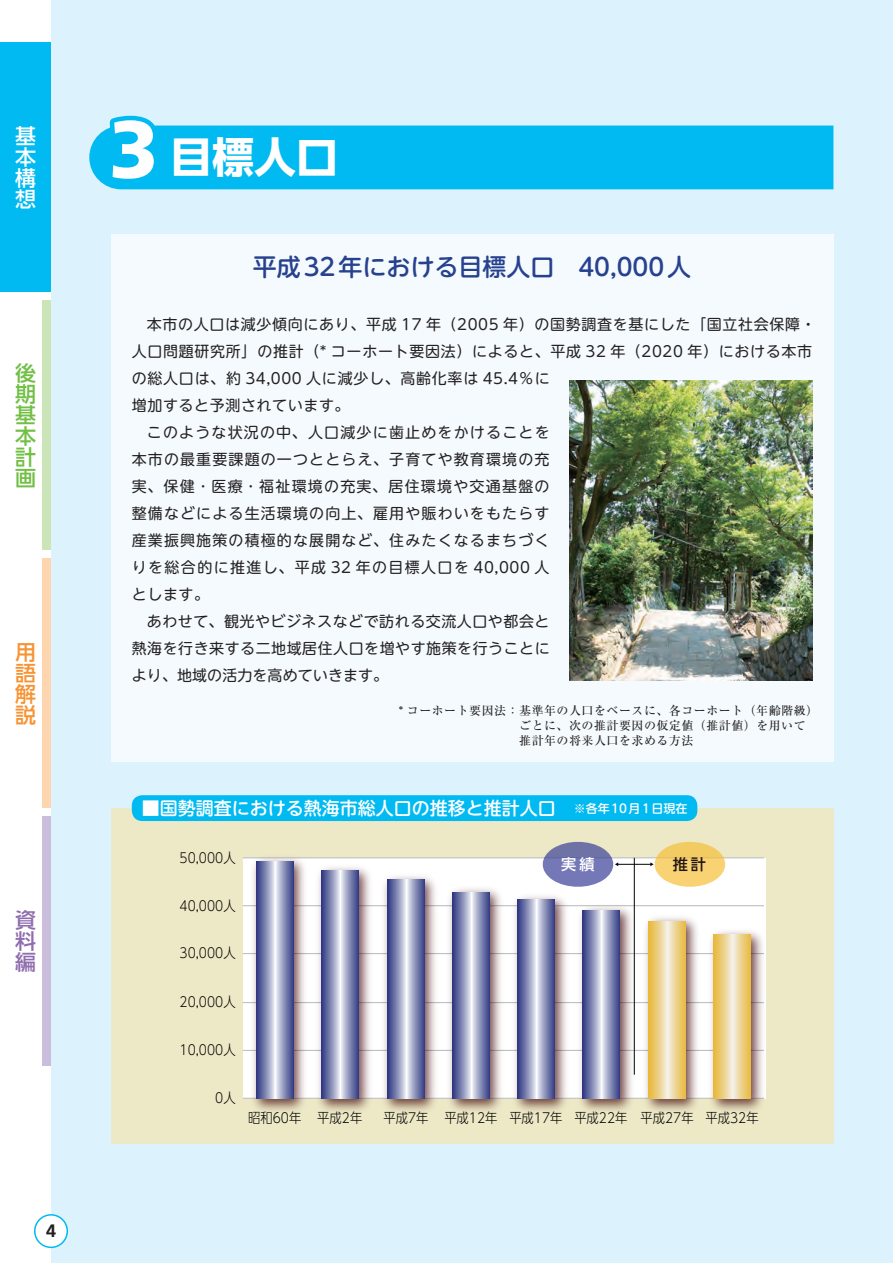
<style>
.page{position:relative;width:893px;height:1263px;background:#fff}
.page>*{position:absolute;margin:0;border:0;box-sizing:border-box;transform-origin:0 0}
.t1{font:700 42px "UD Shin Go NT Pro";color:#fff}
.t2{font:500 24px "UD Shin M Go Pro";color:#253f8e}
.t3{font:500 21px/21px "UD Shin Go NT Pro";color:#71bf44;text-align:justify}
.t4{font:500 21px/21px "UD Shin Go NT Pro";color:#fff;text-align:justify}
.t5{font:500 21px/21px "UD Shin Go NT Pro";color:#f79332;text-align:justify}
.t6{font:500 21px/21px "UD Shin Go NT Pro";color:#8f6daf;text-align:justify}
.t7{font:500 18px "UD Shin M Go Pro";color:#fff}
.t8{font:700 18px "Frutiger LT Std";color:#231f20}
.t9{font:500 15.15px "UD Shin Go Pr 6 N";color:#fff}
.t10{font:500 15.15px "UD Shin Go Pr 6 N";color:#211613}
.t11{font:15px "UD Shin M Go Pro";letter-spacing:.045em;color:#231f20}
.t12{font:15px "UD Shin M Go Pro";letter-spacing:.075em;color:#231f20}
.t13{font:15px "UD Shin M Go Pro";letter-spacing:.08em;color:#231f20}
.t14{font:15px "UD Shin M Go Pro";letter-spacing:.09em;color:#231f20}
.t15{font:15px "UD Shin M Go Pro";letter-spacing:.005em;color:#231f20}
.t16{font:300 13.65px "UD Shin Go Pr 6 N";color:#030303;scale:.9 1}
.t17{font:500 12px/15px "Ryumin Pr 6 N";letter-spacing:.04em;color:#231f20}
.s1{font-family:"Frutiger LT Std";font-weight:900;font-size:81px}
.s2{font-size:12px}
</style>
<div class="page">
<div style="left:43px;top:300px;width:8px;height:250px;background:#cbe4b8"></div>
<div style="left:43px;top:558px;width:8px;height:250px;background:#fdd5af"></div>
<div style="left:43px;top:816px;width:8px;height:250px;background:#cbbedd"></div>
<div style="left:0;top:43px;width:51px;height:249px;background:#00baf1"></div>
<div style="left:51px;top:0;width:842px;height:1263px;background:#dcf2fc"></div>
<div style="left:35px;top:1215px;width:32px;height:32px;background:#fff;border-radius:50%"></div>
<div style="left:34px;top:1214px;width:34px;height:34px;border:2px solid #00baf1;border-radius:50%"></div>
<div style="left:89px;top:126px;width:744px;height:63px;background:#00baf1"></div>
<svg style="left:103px;top:115px;width:60px;height:73px;background:#10bef1"></svg>
<div style="left:111px;top:234px;width:722px;height:527px;background:#f4fafe"></div>
<div style="left:111px;top:808px;width:722px;height:336px;background:#ede9c7"></div>
<hr style="left:243px;top:1098px;width:521px;height:1px;background:#bfc1c3">
<hr style="left:243px;top:1050px;width:521px;height:1px;background:#bfc1c3">
<hr style="left:243px;top:1002px;width:521px;height:1px;background:#bfc1c3">
<hr style="left:243px;top:953px;width:521px;height:1px;background:#bfc1c3">
<hr style="left:243px;top:905px;width:521px;height:1px;background:#bfc1c3">
<hr style="left:243px;top:857px;width:521px;height:1px;background:#bfc1c3">
<img style="left:247px;top:857px;width:519px;height:254px">
<svg style="left:257px;top:861px;width:36px;height:237px;background:#8e94bb"></svg>
<svg style="left:322px;top:870px;width:36px;height:228px;background:#8e95bb"></svg>
<svg style="left:388px;top:879px;width:36px;height:219px;background:#8e94bb"></svg>
<svg style="left:453px;top:892px;width:36px;height:206px;background:#8e94bb"></svg>
<svg style="left:518px;top:900px;width:36px;height:198px;background:#8e94bb"></svg>
<svg style="left:583px;top:910px;width:36px;height:188px;background:#8e94bb"></svg>
<svg style="left:649px;top:922px;width:36px;height:176px"></svg>
<svg style="left:714px;top:934px;width:36px;height:164px"></svg>
<hr style="left:634px;top:858px;width:1px;height:217px;background:#030303">
<hr style="left:618px;top:864px;width:33px;height:1px;background:#030303">
<svg style="left:543px;top:842px;width:75px;height:45px;background:#9496be"></svg>
<svg style="left:650px;top:842px;width:75px;height:45px;background:#f5d88c"></svg>
<div style="left:132px;top:795px;width:565px;height:26px;background:#00baf1;border-radius:10px"></div>
<img style="left:570px;top:380px;width:242px;height:300px">
<h3 class="t4" style="left:15px;top:125px;width:22px">基本構想</h3>
<h3 class="t3" style="left:15px;top:362px;width:22px">後期基本計画</h3>
<h3 class="t5" style="left:15px;top:640px;width:22px">用語解説</h3>
<h3 class="t6" style="left:15px;top:909px;width:22px">資料編</h3>
<p class="t8" style="left:46px;top:1220px;width:12px">4</p>
<h1 class="t1" style="left:109px;top:123px;width:230px"><span class="s1">3</span> 目標人口</h1>
<h2 class="t2" style="left:253px;top:248px;width:440px">平成32年における目標人口　40,000人</h2>
<p class="t11" style="left:147px;top:312px;width:670px">本市の人口は減少傾向にあり、平成 17 年（2005 年）の国勢調査を基にした「国立社会保障・</p>
<p class="t11" style="left:132px;top:339px;width:682px">人口問題研究所」の推計（* コーホート要因法）によると、平成 32 年（2020 年）における本市</p>
<p class="t11" style="left:132px;top:366px;width:419px">の総人口は、約 34,000 人に減少し、高齢化率は 45.4％に</p>
<p class="t11" style="left:132px;top:393px;width:219px">増加すると予測されています。</p>
<p class="t13" style="left:147px;top:420px;width:404px">このような状況の中、人口減少に歯止めをかけることを</p>
<p class="t12" style="left:132px;top:447px;width:419px">本市の最重要課題の一つととらえ、子育てや教育環境の充</p>
<p class="t13" style="left:132px;top:474px;width:419px">実、保健･医療･福祉環境の充実、居住環境や交通基盤の</p>
<p class="t12" style="left:132px;top:501px;width:419px">整備などによる生活環境の向上、雇用や賑わいをもたらす</p>
<p class="t12" style="left:132px;top:528px;width:419px">産業振興施策の積極的な展開など、住みたくなるまちづく</p>
<p class="t14" style="left:132px;top:555px;width:419px">りを総合的に推進し、平成 32 年の目標人口を 40,000 人</p>
<p class="t11" style="left:132px;top:582px;width:79px">とします。</p>
<p class="t11" style="left:147px;top:609px;width:404px">あわせて、観光やビジネスなどで訪れる交流人口や都会と</p>
<p class="t11" style="left:132px;top:636px;width:419px">熱海を行き来する二地域居住人口を増やす施策を行うことに</p>
<p class="t15" style="left:132px;top:663px;width:258px">より、地域の活力を高めていきます。</p>
<p class="t17" style="left:519px;top:702px;width:300px;text-indent:-120px">* コーホート要因法：基準年の人口をベースに、各コーホート（年齢階級）ごとに、次の推計要因の仮定値（推計値）を用いて推計年の将来人口を求める方法</p>
<p class="t7" style="left:142px;top:793px;width:547px">■国勢調査における熱海市総人口の推移と推計人口　<span class="s2">※各年10月1日現在</span></p>
<p class="t16" style="left:180px;top:846px;width:64px">50,000人</p>
<p class="t16" style="left:180px;top:894px;width:64px">40,000人</p>
<p class="t16" style="left:180px;top:942px;width:64px">30,000人</p>
<p class="t9" style="left:561px;top:852px;width:35px">実績</p>
<p class="t10" style="left:673px;top:852px;width:35px">推計</p>
<p class="t16" style="left:180px;top:991px;width:64px">20,000人</p>
<p class="t16" style="left:180px;top:1039px;width:64px">10,000人</p>
<p class="t16" style="left:215px;top:1087px;width:24px">0人</p>
<p class="t16" style="left:248px;top:1106px;width:128px">昭和60年 平成2年</p>
<p class="t16" style="left:383px;top:1106px;width:418px">平成7年 平成12年 平成17年 平成22年 平成27年 平成32年</p>
</div>
